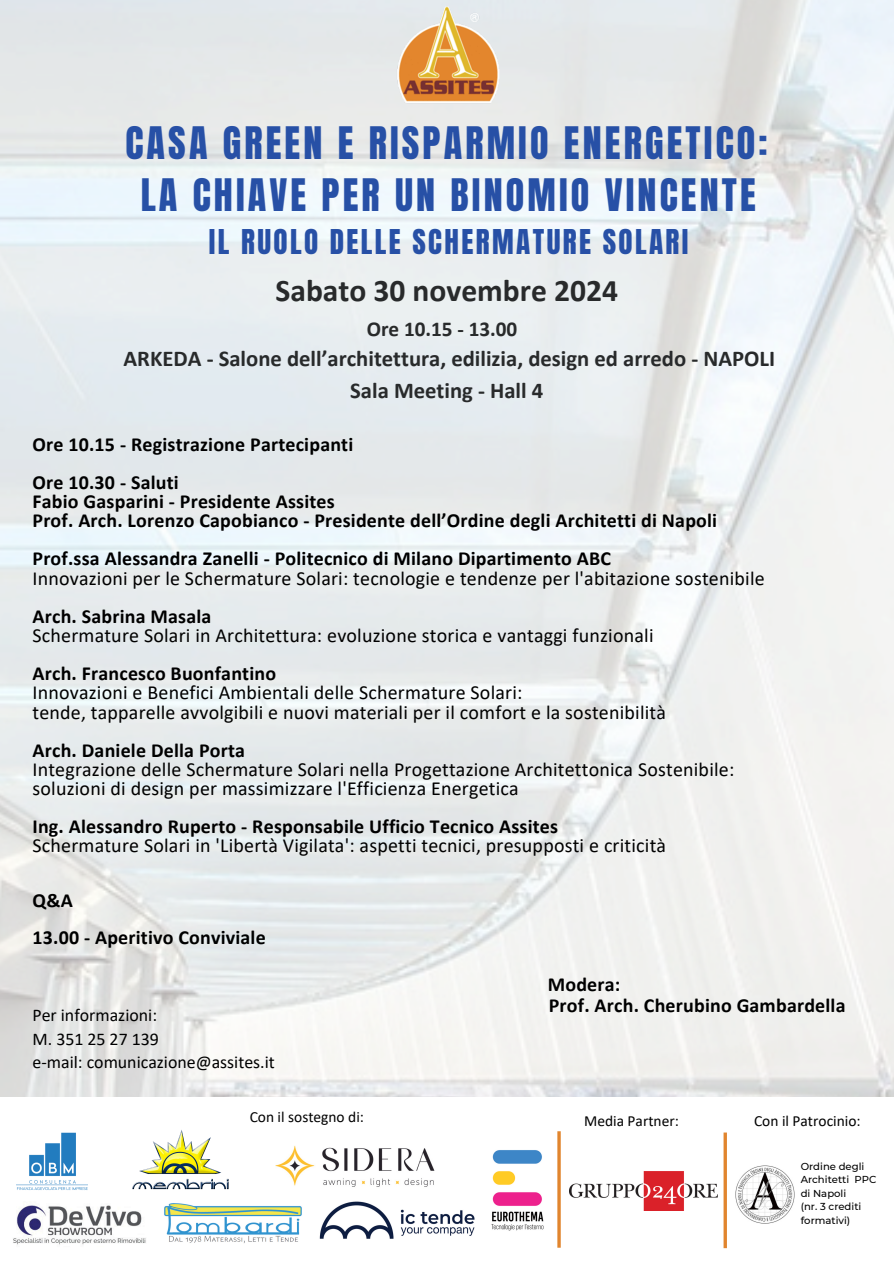
<style>
.page{position:relative;width:894px;height:1264px;background:#fff}
.page>*{position:absolute;margin:0;border:0;box-sizing:border-box;transform-origin:0 0}
.t1{font:38.1px/52.7px "Anton";letter-spacing:.085em;color:#2750a6;text-align:center}
.t2{font:700 31.5px "Calibri";color:#282a2b}
.t3{font:29.1px "Anton";letter-spacing:.085em;color:#2750a6}
.t4{font:700 22.65px/31.5px "Calibri";color:#282a2b;text-align:center}
.t5{font:700 21.15px "Calibri";color:#282a2b}
.t6{font:19.95px/19.2px "Calibri";letter-spacing:.01em;color:#000}
.t7{font:700 19.95px/19.2px "Calibri";letter-spacing:.01em;color:#000}
.t8{font:17.85px/23.9px "Calibri";color:#000}
.t9{font:15.45px "Calibri";color:#000}
.t10{font:500 10.05px/13.5px "Montserrat";color:#000}
.s1{font-weight:700}
</style>
<div class="page">
<img style="left:396px;top:6px;width:104px;height:99px">
<img style="left:735px;top:1165px;width:59px;height:58px">
<img style="left:569px;top:1171px;width:148px;height:39px">
<img style="left:132px;top:1130px;width:97px;height:59px">
<img style="left:275px;top:1145px;width:160px;height:42px">
<img style="left:13px;top:1205px;width:133px;height:40px">
<hr style="left:557px;top:1131px;width:3px;height:116px;background:#e1852e">
<img style="left:491px;top:1150px;width:53px;height:81px">
<hr style="left:723px;top:1132px;width:3px;height:116px;background:#e1852e">
<img style="left:319px;top:1201px;width:156px;height:38px">
<img style="left:17px;top:1132px;width:71px;height:57px">
<img style="left:164px;top:1203px;width:138px;height:40px">
<p class="t1" style="left:125px;top:117px;width:643px">CASA GREEN E RISPARMIO ENERGETICO:<br>LA CHIAVE PER UN BINOMIO VINCENTE</p>
<p class="t3" style="left:209px;top:221px;width:481px">IL RUOLO DELLE SCHERMATURE SOLARI</p>
<p class="t2" style="left:275px;top:277px;width:344px">Sabato 30 novembre 2024</p>
<p class="t5" style="left:366px;top:320px;width:152px">Ore 10.15 - 13.00</p>
<p class="t4" style="left:123px;top:345px;width:652px">ARKEDA - Salone dell’architettura, edilizia, design ed arredo - NAPOLI<br>Sala Meeting - Hall 4</p>
<p class="t7" style="left:32px;top:436px;width:322px">Ore 10.15 - Registrazione Partecipanti</p>
<h1 class="t7" style="left:32px;top:474px;width:686px">Ore 10.30 - Saluti<br>Fabio Gasparini - Presidente Assites<br>Prof. Arch. Lorenzo Capobianco - Presidente dell’Ordine degli Architetti di Napoli</h1>
<h2 class="t6" style="left:32px;top:551px;width:733px"><span class="s1">Prof.ssa Alessandra Zanelli - Politecnico di Milano Dipartimento ABC<br></span>Innovazioni per le Schermature Solari: tecnologie e tendenze per l'abitazione sostenibile</h2>
<h4 class="t6" style="left:32px;top:608px;width:622px"><span class="s1">Arch. Sabrina Masala<br></span>Schermature Solari in Architettura: evoluzione storica e vantaggi funzionali</h4>
<h4 class="t6" style="left:32px;top:665px;width:635px"><span class="s1">Arch. Francesco Buonfantino<br></span>Innovazioni e Benefici Ambientali delle Schermature Solari:<br>tende, tapparelle avvolgibili e nuovi materiali per il comfort e la sostenibilità</h4>
<h5 class="t6" style="left:32px;top:742px;width:703px"><span class="s1">Arch. Daniele Della Porta<br></span>Integrazione delle Schermature Solari nella Progettazione Architettonica Sostenibile: soluzioni di design per massimizzare l'Efficienza Energetica</h5>
<h5 class="t6" style="left:32px;top:818px;width:635px"><span class="s1">Ing. Alessandro Ruperto - Responsabile Ufficio Tecnico Assites<br></span>Schermature Solari in 'Libertà Vigilata': aspetti tecnici, presupposti e criticità</h5>
<h5 class="t7" style="left:32px;top:891px;width:42px">Q&amp;A</h5>
<h5 class="t7" style="left:32px;top:929px;width:235px">13.00 - Aperitivo Conviviale</h5>
<h5 class="t7" style="left:547px;top:975px;width:299px;line-height:21.3px">Modera:<br>Prof. Arch. Cherubino Gambardella</h5>
<p class="t8" style="left:32px;top:1004px;width:244px">Per informazioni:<br>M. 351 25 27 139<br>e-mail: comunicazione@assites.it</p>
<p class="t9" style="left:249px;top:1109px;width:116px">Con il sostegno di:</p>
<p class="t9" style="left:584px;top:1114px;width:96px">Media Partner:</p>
<p class="t9" style="left:753px;top:1114px;width:108px">Con il Patrocinio:</p>
<p class="t10" style="left:800px;top:1159px;width:77px">Ordine degli<br>Architetti PPC di Napoli</p>
<p class="t10" style="left:800px;top:1199px;width:62px">(nr. 3 crediti formativi)</p>
</div>
